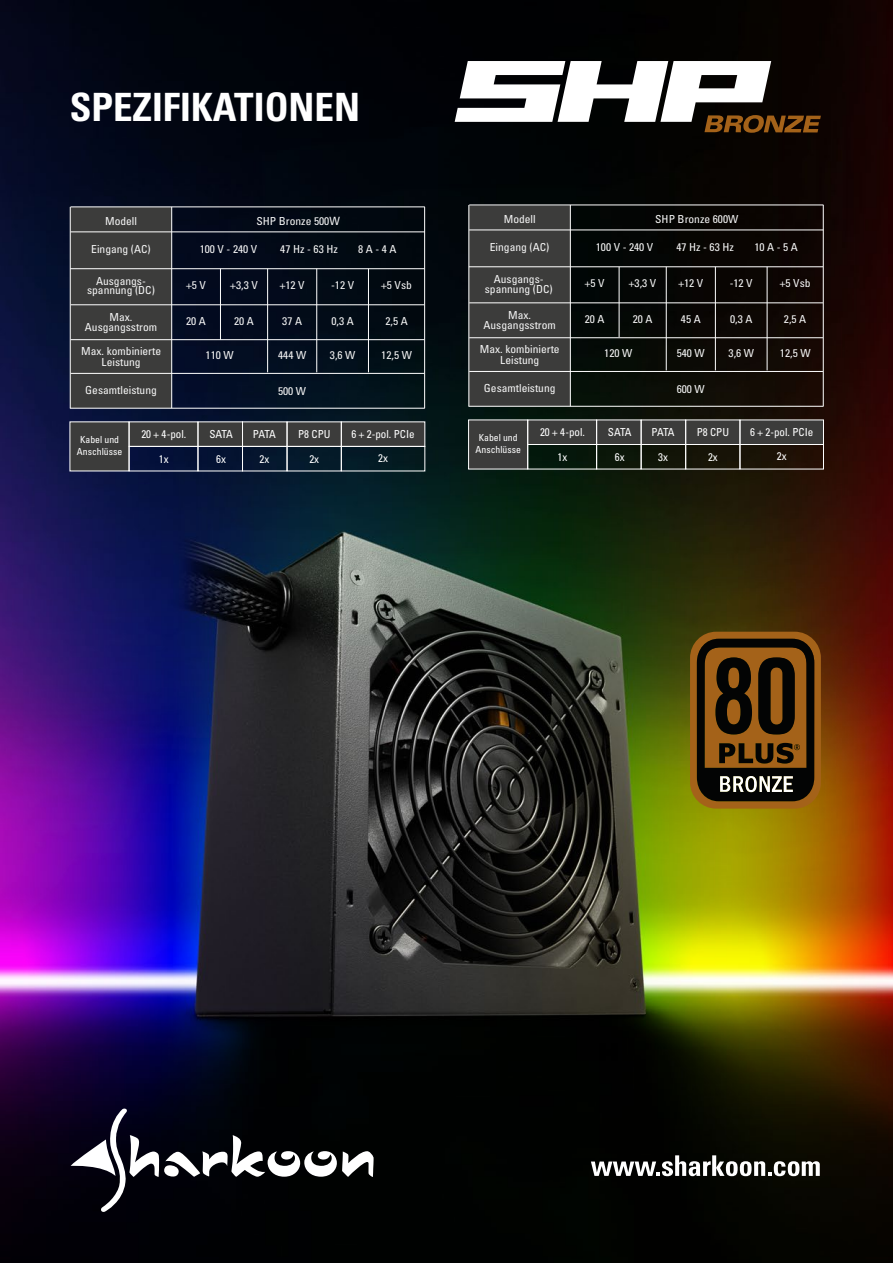
<style>
.page{position:relative;width:893px;height:1263px;background:#fff}
.page>*{position:absolute;margin:0;border:0;box-sizing:border-box;transform-origin:0 0}
.t1{font:39px "Univers LTCYR 67 Bold Cond";color:#fff}
.t2{font:condensed 11.1px/9.6px "Univers LTCYR 57";color:#f5f5f5;text-align:center;scale:1.04 1}
.t3{font:condensed 11.1px "Univers LTCYR 57";color:#fff}
.t4{font:condensed 9.75px/11.4px "Univers LTCYR 57";color:#fff;text-align:center}
.s1{font-size:11.4px}
</style>
<div class="page">
<img style="left:0;top:0;width:893px;height:1263px">
<svg style="left:71px;top:1108px;width:303px;height:104px;background:#27272d"></svg>
<svg style="left:591px;top:1155px;width:229px;height:21px"></svg>
<svg style="left:690px;top:632px;width:131px;height:177px;background:#5a3a13"></svg>
<div style="left:748px;top:778px;width:6px;height:12px;background:#030404;border-radius:50%"></div>
<div style="left:70px;top:207px;width:102px;height:201px;background:#3c3c3b"></div>
<hr style="left:71px;top:207px;width:354px;height:1px;background:#fff">
<hr style="left:424px;top:207px;width:1px;height:201px;background:#fff">
<div style="left:129px;top:422px;width:295px;height:24px;background:#3c3c3b"></div>
<div style="left:70px;top:422px;width:59px;height:49px;background:#3c3c3b"></div>
<div style="left:129px;top:421px;width:69px;height:26px;border:1px solid #fff"></div>
<div style="left:242px;top:421px;width:45px;height:26px;border:1px solid #fff"></div>
<div style="left:129px;top:446px;width:69px;height:25px;border:1px solid #fff"></div>
<div style="left:198px;top:446px;width:45px;height:25px;border:1px solid #fff"></div>
<div style="left:242px;top:446px;width:45px;height:25px;border:1px solid #fff"></div>
<div style="left:287px;top:446px;width:55px;height:25px;border:1px solid #fff"></div>
<div style="left:341px;top:446px;width:84px;height:25px;border:1px solid #fff"></div>
<hr style="left:71px;top:231px;width:354px;height:1px;background:#fff">
<hr style="left:70px;top:268px;width:354px;height:1px;background:#fff">
<hr style="left:71px;top:304px;width:353px;height:1px;background:#fff">
<hr style="left:71px;top:339px;width:353px;height:1px;background:#fff">
<hr style="left:71px;top:373px;width:353px;height:1px;background:#fff">
<hr style="left:70px;top:408px;width:355px;height:1px;background:#fff">
<hr style="left:171px;top:207px;width:1px;height:201px;background:#fff">
<hr style="left:267px;top:269px;width:1px;height:103px;background:#fff">
<hr style="left:316px;top:269px;width:1px;height:103px;background:#fff">
<hr style="left:368px;top:269px;width:1px;height:103px;background:#fff">
<hr style="left:220px;top:269px;width:1px;height:71px;background:#fff">
<hr style="left:70px;top:207px;width:1px;height:201px;background:#fff">
<svg style="left:455px;top:61px;width:366px;height:72px"></svg>
<hr style="left:823px;top:205px;width:1px;height:201px;background:#fff">
<div style="left:528px;top:420px;width:295px;height:24px;background:#3c3c3b"></div>
<div style="left:469px;top:420px;width:59px;height:49px;background:#3c3c3b"></div>
<div style="left:685px;top:420px;width:55px;height:25px;border:1px solid #fff"></div>
<div style="left:468px;top:420px;width:60px;height:49px;border:1px solid #fff"></div>
<div style="left:527px;top:444px;width:70px;height:25px;border:1px solid #fff"></div>
<div style="left:596px;top:444px;width:45px;height:25px;border:1px solid #fff"></div>
<div style="left:641px;top:444px;width:45px;height:25px;border:1px solid #fff"></div>
<div style="left:685px;top:444px;width:55px;height:25px;border:1px solid #fff"></div>
<div style="left:740px;top:444px;width:84px;height:25px;border:1px solid #fff"></div>
<div style="left:469px;top:205px;width:101px;height:201px;background:#3c3c3b"></div>
<hr style="left:469px;top:205px;width:354px;height:1px;background:#fff">
<hr style="left:469px;top:230px;width:354px;height:1px;background:#fff">
<hr style="left:469px;top:266px;width:354px;height:1px;background:#fff">
<hr style="left:469px;top:302px;width:354px;height:1px;background:#fff">
<hr style="left:469px;top:337px;width:354px;height:1px;background:#fff">
<hr style="left:469px;top:371px;width:354px;height:1px;background:#fff">
<hr style="left:468px;top:406px;width:355px;height:1px;background:#fff">
<hr style="left:570px;top:205px;width:1px;height:201px;background:#fff">
<hr style="left:666px;top:267px;width:1px;height:103px;background:#fff">
<hr style="left:715px;top:267px;width:1px;height:103px;background:#fff">
<hr style="left:767px;top:267px;width:1px;height:103px;background:#fff">
<hr style="left:619px;top:267px;width:1px;height:70px;background:#fff">
<hr style="left:468px;top:205px;width:1px;height:201px;background:#fff">
<h1 class="t1" style="left:70px;top:83px;width:292px">SPEZIFIKATIONEN</h1>
<p class="t2" style="left:105px;top:216px;width:32px">Modell</p>
<p class="t2" style="left:256px;top:216px;width:82px">SHP Bronze 500<span class="s1">W</span></p>
<p class="t2" style="left:504px;top:214px;width:32px">Modell</p>
<p class="t2" style="left:655px;top:214px;width:81px">SHP Bronze 600W</p>
<p class="t2" style="left:91px;top:243px;width:59px">Eingang (AC)</p>
<p class="t2" style="left:200px;top:243px;width:57px">100 V - 240 V</p>
<p class="t2" style="left:280px;top:243px;width:57px">47 Hz - 63 Hz</p>
<p class="t2" style="left:358px;top:243px;width:38px">8 A - 4 A</p>
<p class="t2" style="left:186px;top:280px;width:21px">+5 V</p>
<p class="t2" style="left:230px;top:280px;width:28px">+3,3 V</p>
<p class="t2" style="left:280px;top:280px;width:25px">+12 V</p>
<p class="t2" style="left:331px;top:280px;width:24px">-12 V</p>
<p class="t2" style="left:381px;top:280px;width:31px">+5 Vsb</p>
<p class="t2" style="left:87px;top:276px;width:67px">Ausgangs&shy;spannung (DC)</p>
<p class="t2" style="left:490px;top:241px;width:59px">Eingang (AC)</p>
<p class="t2" style="left:596px;top:242px;width:57px">100 V - 240 V</p>
<p class="t2" style="left:676px;top:242px;width:57px">47 Hz - 63 Hz</p>
<p class="t2" style="left:754px;top:242px;width:43px">10 A - 5 A</p>
<p class="t2" style="left:485px;top:274px;width:67px">Ausgangs&shy;spannung (DC)</p>
<p class="t2" style="left:585px;top:278px;width:21px">+5 V</p>
<p class="t2" style="left:629px;top:278px;width:28px">+3,3 V</p>
<p class="t2" style="left:678px;top:278px;width:25px">+12 V</p>
<p class="t2" style="left:730px;top:278px;width:24px">-12 V</p>
<p class="t2" style="left:780px;top:278px;width:31px">+5 Vsb</p>
<p class="t2" style="left:85px;top:312px;width:71px">Max.<br>Ausgangsstrom</p>
<p class="t2" style="left:186px;top:316px;width:21px">20 A</p>
<p class="t2" style="left:234px;top:316px;width:21px">20 A</p>
<p class="t2" style="left:282px;top:316px;width:21px">37 A</p>
<p class="t2" style="left:331px;top:316px;width:23px">0,3 A</p>
<p class="t2" style="left:385px;top:316px;width:23px">2,5 A</p>
<p class="t2" style="left:483px;top:310px;width:71px">Max.<br>Ausgangsstrom</p>
<p class="t2" style="left:585px;top:314px;width:21px">20 A</p>
<p class="t2" style="left:633px;top:314px;width:21px">20 A</p>
<p class="t2" style="left:681px;top:314px;width:21px">45 A</p>
<p class="t2" style="left:730px;top:314px;width:23px">0,3 A</p>
<p class="t2" style="left:784px;top:314px;width:23px">2,5 A</p>
<p class="t2" style="left:81px;top:345px;width:78px">Max. kombinierte</p>
<p class="t2" style="left:102px;top:357px;width:39px">Leistung</p>
<p class="t2" style="left:206px;top:350px;width:29px">110 W</p>
<p class="t2" style="left:278px;top:350px;width:29px">444 W</p>
<p class="t2" style="left:330px;top:350px;width:26px">3,6 W</p>
<p class="t2" style="left:381px;top:350px;width:31px">12,5 W</p>
<p class="t2" style="left:85px;top:385px;width:70px">Gesamtleistung</p>
<p class="t2" style="left:278px;top:386px;width:29px">500 W</p>
<p class="t2" style="left:480px;top:344px;width:78px">Max. kombinierte</p>
<p class="t2" style="left:500px;top:355px;width:39px">Leistung</p>
<p class="t2" style="left:484px;top:383px;width:70px">Gesamtleistung</p>
<p class="t2" style="left:604px;top:348px;width:29px">120 W</p>
<p class="t2" style="left:677px;top:348px;width:29px">540 W</p>
<p class="t2" style="left:729px;top:348px;width:26px">3,6 W</p>
<p class="t2" style="left:780px;top:348px;width:31px">12,5 W</p>
<p class="t2" style="left:677px;top:384px;width:29px">600 W</p>
<p class="t4" style="left:77px;top:434px;width:47px">Kabel und<br>Anschlüsse</p>
<p class="t3" style="left:141px;top:427px;width:47px">20 + 4-pol.</p>
<p class="t3" style="left:209px;top:427px;width:25px">SATA</p>
<p class="t3" style="left:253px;top:427px;width:24px">PATA</p>
<p class="t3" style="left:298px;top:427px;width:34px">P8 CPU</p>
<p class="t3" style="left:351px;top:427px;width:65px">6 + 2-pol. PCIe</p>
<p class="t3" style="left:159px;top:451px;width:11px">1x</p>
<p class="t3" style="left:216px;top:451px;width:11px">6x</p>
<p class="t3" style="left:259px;top:451px;width:11px">2x</p>
<p class="t3" style="left:309px;top:451px;width:11px">2x</p>
<p class="t3" style="left:378px;top:451px;width:11px">2x</p>
<p class="t4" style="left:475px;top:432px;width:47px">Kabel und<br>Anschlüsse</p>
<p class="t3" style="left:540px;top:425px;width:47px">20 + 4-pol.</p>
<p class="t3" style="left:608px;top:425px;width:25px">SATA</p>
<p class="t3" style="left:651px;top:425px;width:24px">PATA</p>
<p class="t3" style="left:697px;top:425px;width:34px">P8 CPU</p>
<p class="t3" style="left:750px;top:425px;width:65px">6 + 2-pol. PCIe</p>
<p class="t3" style="left:558px;top:450px;width:11px">1x</p>
<p class="t3" style="left:615px;top:450px;width:11px">6x</p>
<p class="t3" style="left:658px;top:450px;width:11px">3x</p>
<p class="t3" style="left:708px;top:450px;width:11px">2x</p>
<p class="t3" style="left:777px;top:449px;width:11px">2x</p>
</div>
